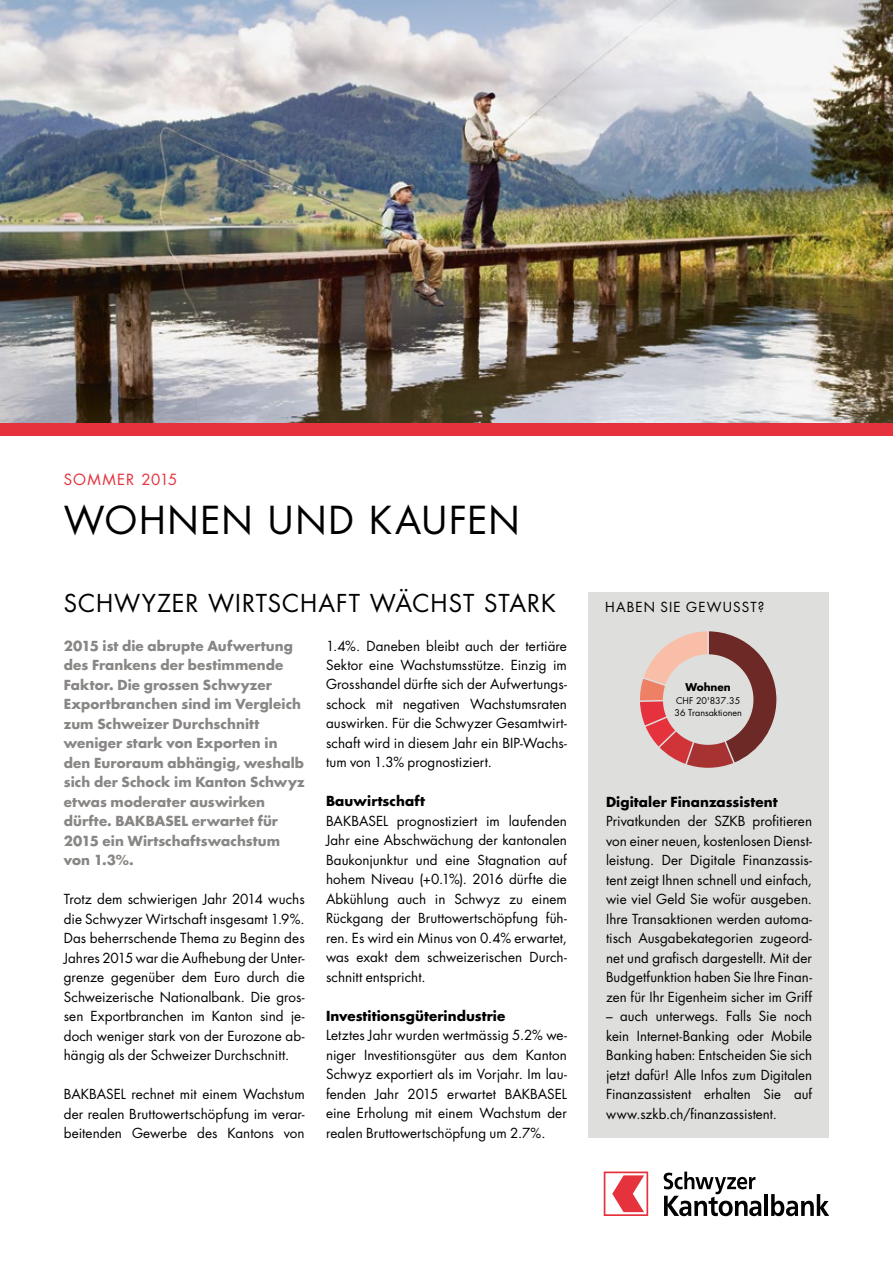
<style>
.page{position:relative;width:893px;height:1263px;background:#fff}
.page>*{position:absolute;margin:0;border:0;box-sizing:border-box;transform-origin:0 0}
.t1{font:37.5px "Futura Std";letter-spacing:.045em;color:#000}
.t2{font:24px "Futura Std";letter-spacing:.035em;color:#000}
.t3{font:15px "Futura Std";letter-spacing:.07em;color:#e5323d}
.t4{font:13.5px/19.5px "Futura Std";letter-spacing:.005em;color:#000;text-align:justify}
.t5{font:700 13.5px/19.5px "Futura Std";letter-spacing:.005em;color:#898785}
.t6{font:700 13.5px "Futura Std";letter-spacing:.005em;color:#000}
.t7{font:13.5px "Futura Std";letter-spacing:.085em;color:#000}
.t8{font:700 10.5px "Futura Std";color:#000}
.t9{font:9px/12px "Futura Std";color:#000}
</style>
<div class="page">
<div style="left:588px;top:777px;width:241px;height:361px;background:#dededd"></div>
<img style="left:0;top:0;width:893px;height:423px">
<div style="left:0;top:423px;width:893px;height:13px;background:#e5323d"></div>
<div style="left:588px;top:592px;width:241px;height:29px;background:#dededd"></div>
<svg style="left:664px;top:1171px;width:97px;height:45px"></svg>
<hr style="left:764px;top:1194px;width:4px;height:22px;background:#000">
<svg style="left:771px;top:1194px;width:58px;height:22px"></svg>
<svg style="left:604px;top:1171px;width:44px;height:45px"></svg>
<div style="left:588px;top:621px;width:241px;height:156px;background:#dededd"></div>
<svg style="left:640px;top:631px;width:137px;height:137px"></svg>
<div style="left:663px;top:654px;width:90px;height:91px;background:#dededd;border-radius:50%"></div>
<p class="t3" style="left:64px;top:470px;width:115px">SOMMER 2015</p>
<h1 class="t1" style="left:64px;top:496px;width:457px">WOHNEN UND KAUFEN</h1>
<h2 class="t2" style="left:64px;top:587px;width:493px">SCHWYZER WIRTSCHAFT WÄCHST STARK</h2>
<p class="t5" style="left:64px;top:636px;width:242px">2015 ist die abrupte Aufwertung des Frankens der bestimmende<br>Faktor. Die grossen Schwyzer<br>Exportbranchen sind im Vergleich zum Schweizer Durchschnitt weniger stark von Exporten in den Euroraum abhängig, weshalb sich der Schock im Kanton Schwyz etwas moderater auswirken dürfte. BAKBASEL erwartet für<br>2015 ein Wirtschaftswachstum von 1.3%.</p>
<p class="t4" style="left:64px;top:889px;width:242px">Trotz dem schwierigen Jahr 2014 wuchs die Schwyzer Wirtschaft insgesamt 1.9%.<br>Das beherrschende Thema zu Beginn des Jahres 2015 war die Aufhebung der Unter&shy;grenze gegenüber dem Euro durch die Schweizerische Nationalbank. Die gros&shy;sen Exportbranchen im Kanton sind je&shy;doch weniger stark von der Eurozone ab&shy;hängig als der Schweizer Durchschnitt.</p>
<p class="t4" style="left:64px;top:1084px;width:242px">BAKBASEL rechnet mit einem Wachstum der realen Bruttowertschöpfung im verar&shy;beitenden Gewerbe des Kantons von</p>
<p class="t4" style="left:326px;top:636px;width:242px">1.4%. Daneben bleibt auch der tertiäre Sektor eine Wachstumsstütze. Einzig im Grosshandel dürfte sich der Aufwertungs&shy;schock mit negativen Wachstumsraten auswirken. Für die Schwyzer Gesamtwirt&shy;schaft wird in diesem Jahr ein BIP-Wachs&shy;tum von 1.3% prognostiziert.</p>
<p class="t6" style="left:326px;top:792px;width:100px">Bauwirtschaft</p>
<p class="t4" style="left:326px;top:811px;width:242px">BAKBASEL prognostiziert im laufenden Jahr eine Abschwächung der kantonalen Baukonjunktur und eine Stagnation auf hohem Niveau (+0.1%). 2016 dürfte die Abkühlung auch in Schwyz zu einem Rückgang der Bruttowertschöpfung füh&shy;ren. Es wird ein Minus von 0.4% erwartet, was exakt dem schweizerischen Durch&shy;schnitt entspricht.</p>
<p class="t6" style="left:326px;top:1007px;width:181px">Investitionsgüterindustrie</p>
<p class="t4" style="left:326px;top:1026px;width:242px">Letztes Jahr wurden wertmässig 5.2% we&shy;niger Investitionsgüter aus dem Kanton Schwyz exportiert als im Vorjahr. Im lau&shy;fenden Jahr 2015 erwartet BAKBASEL eine Erholung mit einem Wachstum der realen Bruttowertschöpfung um 2.7%.</p>
<p class="t7" style="left:605px;top:598px;width:161px">HABEN SIE GEWUSST?</p>
<p class="t8" style="left:685px;top:680px;width:47px">Wohnen</p>
<p class="t9" style="left:674px;top:695px;width:69px">CHF 20'837.35<br>36 Transaktionen</p>
<p class="t6" style="left:606px;top:792px;width:173px">Digitaler Finanzassistent</p>
<p class="t4" style="left:606px;top:811px;width:208px">Privatkunden der SZKB profitieren von einer neuen, kostenlosen Dienst&shy;leistung. Der Digitale Finanzassis&shy;tent zeigt Ihnen schnell und einfach, wie viel Geld Sie wofür ausgeben.<br>Ihre Transaktionen werden automa&shy;tisch Ausgabekategorien zugeord&shy;net und grafisch dargestellt. Mit der Budgetfunktion haben Sie Ihre Finan&shy;zen für Ihr Eigenheim sicher im Griff</p>
<p class="t4" style="left:606px;top:1006px;width:208px">– auch unterwegs. Falls Sie noch kein Internet-Banking oder Mobile Banking haben: Entscheiden Sie sich jetzt dafür! Alle Infos zum Digitalen Finanzassistent erhalten Sie auf www.szkb.ch/finanzassistent.</p>
</div>
